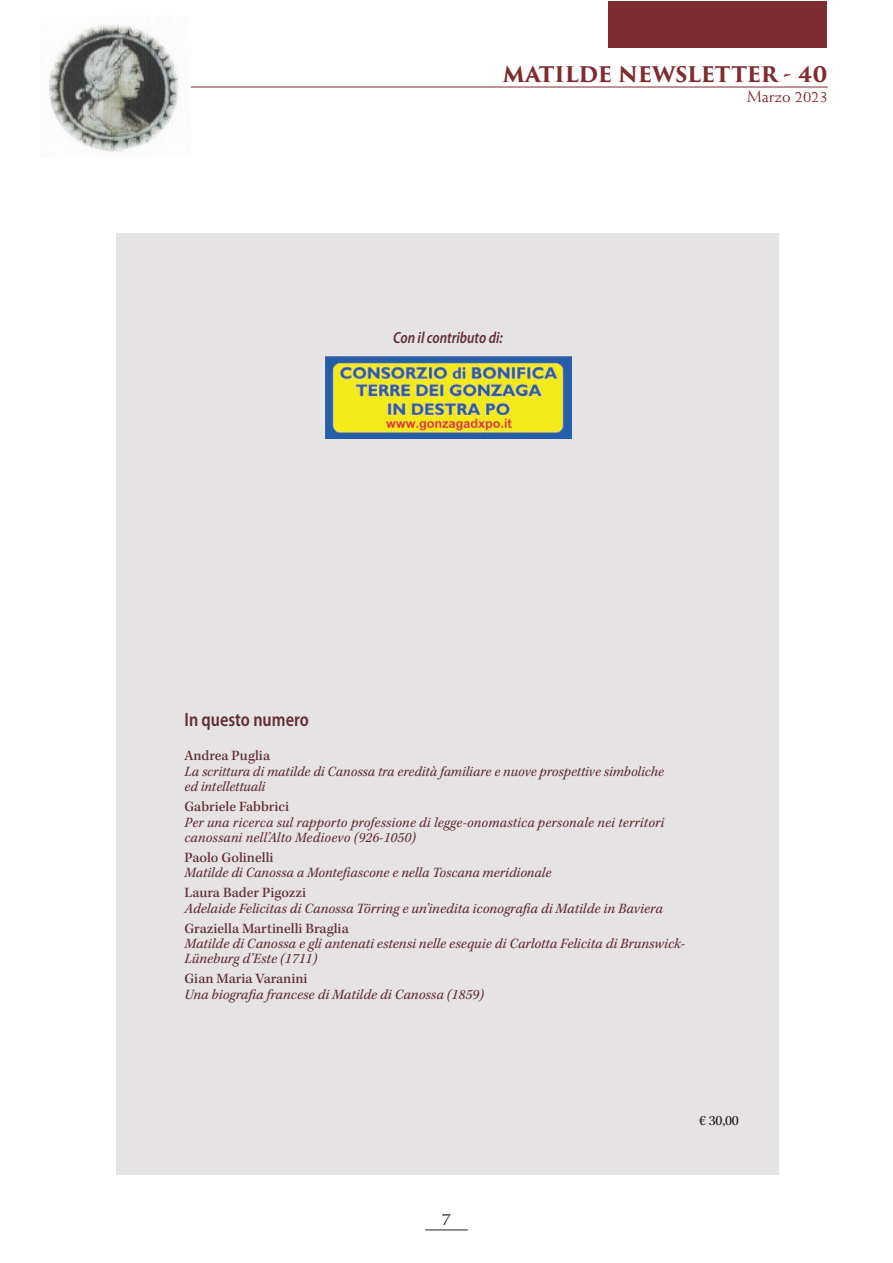
<style>
.page{position:relative;width:893px;height:1263px;background:#fff}
.page>*{position:absolute;margin:0;border:0;box-sizing:border-box;transform-origin:0 0}
.t1{font:700 21px "Trajan Pro 3";letter-spacing:-.01em;color:#7e2c2f}
.t2{font:600 semi-condensed 19.5px "Myriad Pro";color:#612d33;scale:.9 1}
.t3{font:18px "Weiss";color:#231f20}
.t4{font:16.5px "Weiss";color:#7e2c2f}
.t5{font:italic 600 semi-condensed 16.2px "Myriad Pro";color:#612d33;scale:.9 1}
.t6{font:italic 14.55px/15.5px "Kepler Std";color:#612d33}
.t7{font:500 14.55px "Kepler Std";color:#612d33}
.t8{font:14.55px "Kepler Std";color:#231f20}
</style>
<div class="page">
<hr style="left:425px;top:1229px;width:43px;height:1px;background:#231f20">
<hr style="left:156px;top:87px;width:672px;height:1px;background:#7e2c2f">
<div style="left:609px;top:1px;width:218px;height:47px;background:#7e2c2f"></div>
<img style="left:49px;top:24px;width:142px;height:128px">
<div style="left:116px;top:233px;width:662px;height:941px;background:#e5e3e4"></div>
<img style="left:325px;top:356px;width:246px;height:82px">
<h1 class="t1" style="left:503px;top:59px;width:326px">MATILDE NEWSLETTER - 40</h1>
<p class="t4" style="left:747px;top:87px;width:82px">Marzo 2023</p>
<p class="t5" style="left:393px;top:328px;width:124px">Con il contributo di:</p>
<h2 class="t2" style="left:184px;top:708px;width:140px">In questo numero</h2>
<p class="t7" style="left:184px;top:748px;width:87px">Andrea Puglia</p>
<p class="t6" style="left:184px;top:764px;width:481px">La scrittura di matilde di Canossa tra eredità familiare e nuove prospettive simboliche ed intellettuali</p>
<p class="t7" style="left:184px;top:798px;width:106px">Gabriele Fabbrici</p>
<p class="t6" style="left:184px;top:815px;width:481px">Per una ricerca sul rapporto professione di legge-onomastica personale nei territori canossani nell’Alto Medioevo (926-1050)</p>
<p class="t7" style="left:184px;top:849px;width:91px">Paolo Golinelli</p>
<p class="t6" style="left:184px;top:865px;width:369px">Matilde di Canossa a Montefiascone e nella Toscana meridionale</p>
<p class="t7" style="left:184px;top:884px;width:123px">Laura Bader Pigozzi</p>
<p class="t6" style="left:184px;top:901px;width:480px">Adelaide Felicitas di Canossa Törring e un’inedita iconografia di Matilde in Baviera</p>
<p class="t7" style="left:184px;top:920px;width:166px">Graziella Martinelli Braglia</p>
<p class="t6" style="left:184px;top:936px;width:502px">Matilde di Canossa e gli antenati estensi nelle esequie di Carlotta Felicita di Brunswick-<br>Lüneburg d’Este (1711)</p>
<p class="t7" style="left:184px;top:971px;width:124px">Gian Maria Varanini</p>
<p class="t6" style="left:184px;top:987px;width:301px">Una biografia francese di Matilde di Canossa (1859)</p>
<p class="t3" style="left:442px;top:1209px;width:10px">7</p>
<p class="t8" style="left:699px;top:1112px;width:41px">€ 30,00</p>
</div>
